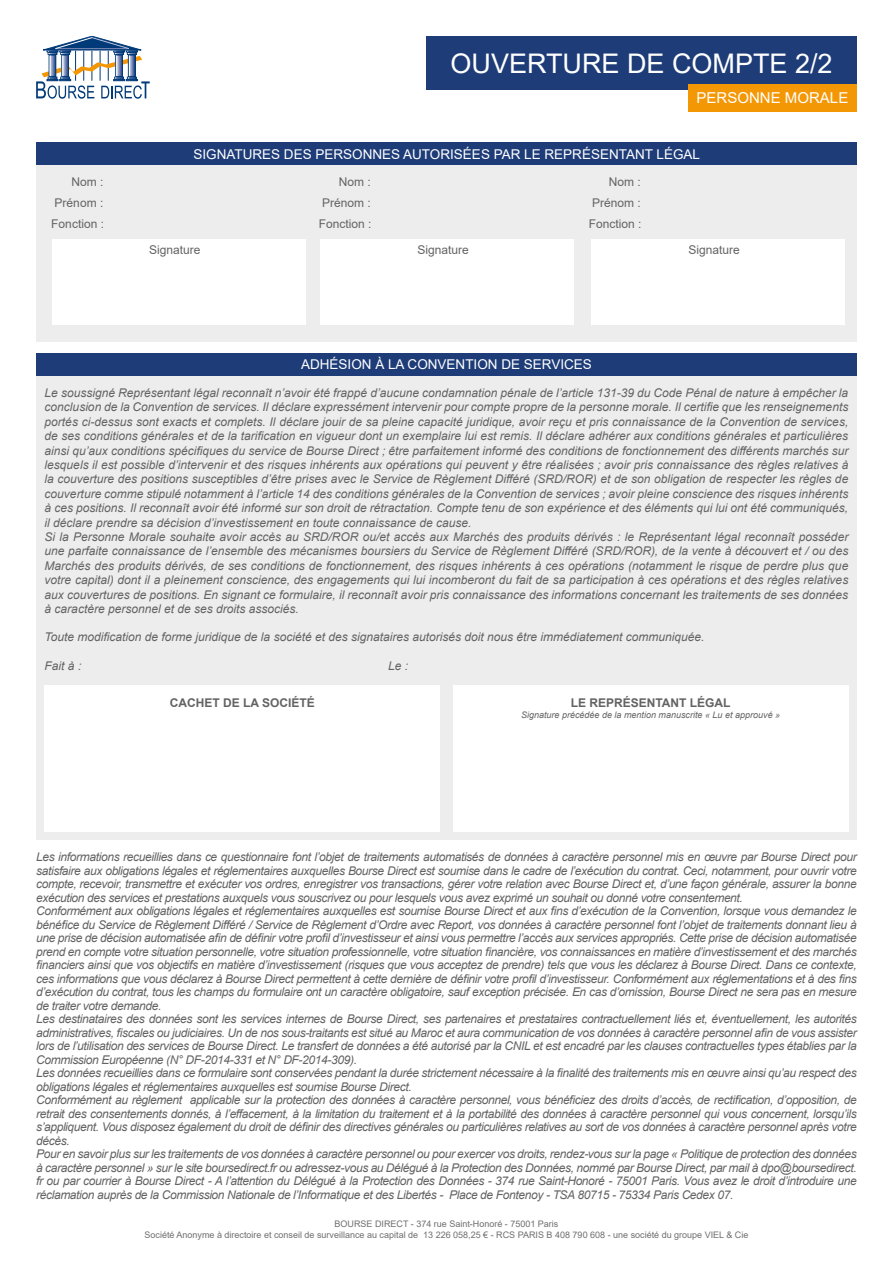
<style>
.page{position:relative;width:893px;height:1263px;background:#fff}
.page>*{position:absolute;margin:0;border:0;box-sizing:border-box;transform-origin:0 0}
.t1{font:27px "Arial";color:#fff}
.t2{font:15px "Arial";color:#fff}
.t3{font:13.5px "Arial";color:#fff}
.t4{font:italic 12px/13.5px "Arial";letter-spacing:-.03em;color:#646363}
.t5{font:italic 12px/14.4px "Arial";color:#646363}
.t6{font:12px/21px "Arial";color:#646363;text-align:justify}
.t7{font:700 12px "Arial";color:#646363}
.t8{font:9px/10.8px "Arial";color:#706f6f;text-align:center}
.t9{font:italic 9px "Arial";color:#646363}
</style>
<div class="page">
<svg style="left:36px;top:36px;width:114px;height:63px"></svg>
<div style="left:426px;top:36px;width:431px;height:54px;background:#1e3d78"></div>
<div style="left:36px;top:375px;width:821px;height:465px;background:#ededed"></div>
<div style="left:36px;top:353px;width:821px;height:22px;background:#1e3d78"></div>
<div style="left:36px;top:164px;width:280px;height:177px;background:#ededed"></div>
<div style="left:308px;top:164px;width:280px;height:177px;background:#ededed"></div>
<div style="left:578px;top:164px;width:279px;height:177px;background:#ededed"></div>
<div style="left:52px;top:239px;width:253px;height:85px;background:#fff"></div>
<div style="left:320px;top:239px;width:253px;height:85px;background:#fff"></div>
<div style="left:591px;top:239px;width:253px;height:85px;background:#fff"></div>
<div style="left:45px;top:685px;width:395px;height:146px;background:#fff"></div>
<div style="left:453px;top:685px;width:395px;height:146px;background:#fff"></div>
<div style="left:688px;top:84px;width:169px;height:28px;background:#f49704"></div>
<div style="left:36px;top:142px;width:821px;height:23px;background:#1e3d78"></div>
<h1 class="t1" style="left:450px;top:45px;width:384px">OUVERTURE DE COMPTE 2/2</h1>
<p class="t2" style="left:697px;top:88px;width:153px">PERSONNE MORALE</p>
<p class="t3" style="left:193px;top:145px;width:508px">SIGNATURES DES PERSONNES AUTORISÉES PAR LE REPRÉSENTANT LÉGAL</p>
<p class="t6" style="left:51px;top:171px;width:54px;text-indent:20px">Nom :<br>Prénom :<br>Fonction :</p>
<p class="t6" style="left:319px;top:171px;width:54px;text-indent:20px">Nom :<br>Prénom :<br>Fonction :</p>
<p class="t6" style="left:589px;top:171px;width:54px;text-indent:20px">Nom :<br>Prénom :<br>Fonction :</p>
<p class="t6" style="left:149px;top:239px;width:53px">Signature</p>
<p class="t6" style="left:417px;top:239px;width:53px">Signature</p>
<p class="t6" style="left:688px;top:239px;width:53px">Signature</p>
<p class="t3" style="left:301px;top:355px;width:292px">ADHÉSION À LA CONVENTION DE SERVICES</p>
<p class="t5" style="left:45px;top:386px;width:805px">Le soussigné Représentant légal reconnaît n’avoir été frappé d’aucune condamnation pénale de l’article 131-39 du Code Pénal de nature à empêcher la conclusion de la Convention de services. Il déclare expressément intervenir pour compte propre de la personne morale. Il certifie que les renseignements portés ci-dessus sont exacts et complets. Il déclare jouir de sa pleine capacité juridique, avoir reçu et pris connaissance de la Convention de services, de ses conditions générales et de la tarification en vigueur dont un exemplaire lui est remis. Il déclare adhérer aux conditions générales et particulières ainsi qu’aux conditions spécifiques du service de Bourse Direct ; être parfaitement informé des conditions de fonctionnement des différents marchés sur lesquels il est possible d’intervenir et des risques inhérents aux opérations qui peuvent y être réalisées ; avoir pris connaissance des règles relatives à la couverture des positions susceptibles d’être prises avec le Service de Règlement Différé (SRD/ROR) et de son obligation de respecter les règles de couverture comme stipulé notamment à l’article 14 des conditions générales de la Convention de services ; avoir pleine conscience des risques inhérents à ces positions. Il reconnaît avoir été informé sur son droit de rétractation. Compte tenu de son expérience et des éléments qui lui ont été communiqués, il déclare prendre sa décision d’investissement en toute connaissance de cause.<br>Si la Personne Morale souhaite avoir accès au SRD/ROR ou/et accès aux Marchés des produits dérivés : le Représentant légal reconnaît posséder une parfaite connaissance de l’ensemble des mécanismes boursiers du Service de Règlement Différé (SRD/ROR), de la vente à découvert et / ou des Marchés des produits dérivés, de ses conditions de fonctionnement, des risques inhérents à ces opérations (notamment le risque de perdre plus que votre capital) dont il a pleinement conscience, des engagements qui lui incomberont du fait de sa participation à ces opérations et des règles relatives aux couvertures de positions. En signant ce formulaire, il reconnaît avoir pris connaissance des informations concernant les traitements de ses données à caractère personnel et de ses droits associés.</p>
<p class="t5" style="left:45px;top:630px;width:661px">Toute modification de forme juridique de la société et des signataires autorisés doit nous être immédiatement communiquée.</p>
<p class="t4" style="left:45px;top:659px;width:38px">Fait à :</p>
<p class="t4" style="left:388px;top:659px;width:22px">Le :</p>
<p class="t7" style="left:170px;top:695px;width:146px">CACHET DE LA SOCIÉTÉ</p>
<p class="t7" style="left:571px;top:695px;width:161px">LE REPRÉSENTANT LÉGAL</p>
<p class="t9" style="left:521px;top:709px;width:261px">Signature précédée de la mention manuscrite « Lu et approuvé »</p>
<p class="t4" style="left:36px;top:850px;width:822px">Les informations recueillies dans ce questionnaire font l’objet de traitements automatisés de données à caractère personnel mis en œuvre par Bourse Direct pour satisfaire aux obligations légales et réglementaires auxquelles Bourse Direct est soumise dans le cadre de l’exécution du contrat. Ceci, notamment, pour ouvrir votre compte, recevoir, transmettre et exécuter vos ordres, enregistrer vos transactions, gérer votre relation avec Bourse Direct et, d’une façon générale, assurer la bonne exécution des services et prestations auxquels vous souscrivez ou pour lesquels vous avez exprimé un souhait ou donné votre consentement.<br>Conformément aux obligations légales et réglementaires auxquelles est soumise Bourse Direct et aux fins d’exécution de la Convention, lorsque vous demandez le bénéfice du Service de Règlement Différé / Service de Règlement d’Ordre avec Report, vos données à caractère personnel font l’objet de traitements donnant lieu à une prise de décision automatisée afin de définir votre profil d’investisseur et ainsi vous permettre l’accès aux services appropriés. Cette prise de décision automatisée prend en compte votre situation personnelle, votre situation professionnelle, votre situation financière, vos connaissances en matière d’investissement et des marchés financiers ainsi que vos objectifs en matière d’investissement (risques que vous acceptez de prendre) tels que vous les déclarez à Bourse Direct. Dans ce contexte, ces informations que vous déclarez à Bourse Direct permettent à cette dernière de définir votre profil d’investisseur. Conformément aux réglementations et à des fins d’exécution du contrat, tous les champs du formulaire ont un caractère obligatoire, sauf exception précisée. En cas d’omission, Bourse Direct ne sera pas en mesure de traiter votre demande.<br>Les destinataires des données sont les services internes de Bourse Direct, ses partenaires et prestataires contractuellement liés et, éventuellement, les autorités administratives, fiscales ou judiciaires. Un de nos sous-traitants est situé au Maroc et aura communication de vos données à caractère personnel afin de vous assister lors de l’utilisation des services de Bourse Direct. Le transfert de données a été autorisé par la CNIL et est encadré par les clauses contractuelles types établies par la Commission Européenne (N° DF-2014-331 et N° DF-2014-309).<br>Les données recueillies dans ce formulaire sont conservées pendant la durée strictement nécessaire à la finalité des traitements mis en œuvre ainsi qu’au respect des obligations légales et réglementaires auxquelles est soumise Bourse Direct.<br>Conformément au règlement applicable sur la protection des données à caractère personnel, vous bénéficiez des droits d’accès, de rectification, d’opposition, de retrait des consentements donnés, à l’effacement, à la limitation du traitement et à la portabilité des données à caractère personnel qui vous concernent, lorsqu’ils s’appliquent. Vous disposez également du droit de définir des directives générales ou particulières relatives au sort de vos données à caractère personnel après votre décès.<br>Pour en savoir plus sur les traitements de vos données à caractère personnel ou pour exercer vos droits, rendez-vous sur la page « Politique de protection des données à caractère personnel » sur le site boursedirect.fr ou adressez-vous au Délégué à la Protection des Données, nommé par Bourse Direct, par mail à dpo@boursedirect. fr ou par courrier à Bourse Direct - A l’attention du Délégué à la Protection des Données - 374 rue Saint-Honoré - 75001 Paris. Vous avez le droit d’introduire une réclamation auprès de la Commission Nationale de l’Informatique et des Libertés - Place de Fontenoy - TSA 80715 - 75334 Paris Cedex 07.</p>
<p class="t8" style="left:145px;top:1218px;width:605px">BOURSE DIRECT - 374 rue Saint-Honoré - 75001 Paris<br>Société Anonyme à directoire et conseil de surveillance au capital de 13 226 058,25 € - RCS PARIS B 408 790 608 - une société du groupe VIEL &amp; Cie</p>
</div>
